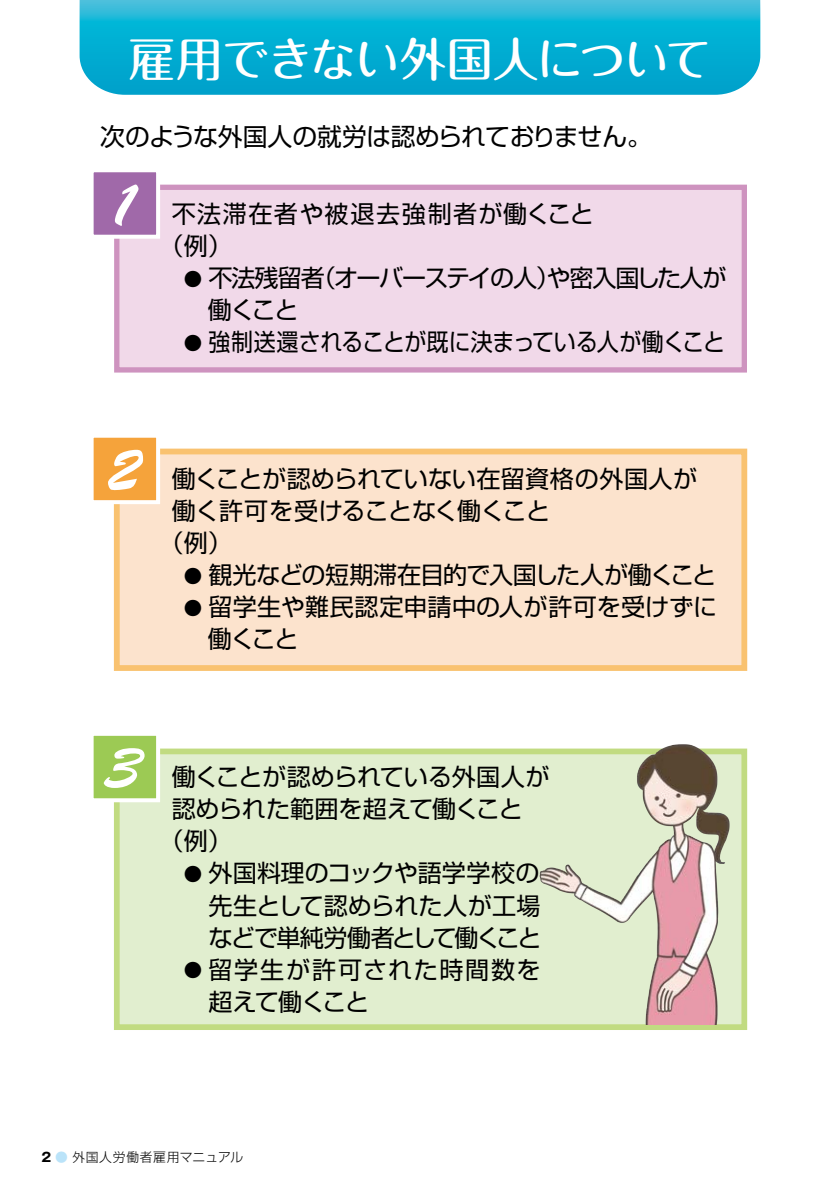
<style>
.page{position:relative;width:840px;height:1191px;background:#fff}
.page>*{position:absolute;margin:0;border:0;box-sizing:border-box;transform-origin:0 0}
.t1{font:61px "Brush Script Std";color:#fff}
.t2{font:500 46.8px "Maru Fo Pro";letter-spacing:-.045em;color:#fff}
.t3{font:24.8px "Shin Go Pro";letter-spacing:-.02em;color:#000}
.t4{font:24px/32px "Shin Go Pro";letter-spacing:-.01em;color:#000}
.t5{font:24px/32px "Shin Go Pro";letter-spacing:.055em;color:#000}
.t6{font:24px/32px "Shin Go Pro";letter-spacing:-.055em;color:#000}
.t7{font:24px "Shin Go Pro";letter-spacing:-.01em;color:#000;scale:.91 1}
.t8{font:24px "Shin Go Pro";letter-spacing:-.03em;color:#000}
.t9{font:300 12.8px "Shin Go Pro";letter-spacing:.04em;color:#000}
.s1{font-size:18.4px}
.s2{font-family:"Gothic MB101 Pro";font-weight:700}
.s3{color:#bae3f9}
</style>
<div class="page">
<svg style="left:79px;top:0;width:680px;height:95px;background:#10b0d3"></svg>
<div style="left:117px;top:187px;width:626px;height:183px;background:#f1d9e9"></div>
<div style="left:114px;top:185px;width:632px;height:187px;border:5px solid #ce93bf"></div>
<div style="left:92px;top:170px;width:66px;height:67px;background:#a069a9"></div>
<div style="left:90px;top:168px;width:70px;height:71px;border:4px solid #fff"></div>
<div style="left:117px;top:451px;width:626px;height:217px;background:#fce3cd"></div>
<div style="left:114px;top:448px;width:632px;height:223px;border:6px solid #f9c270"></div>
<div style="left:92px;top:436px;width:66px;height:66px;background:#f5a33b"></div>
<div style="left:90px;top:434px;width:70px;height:70px;border:4px solid #fff"></div>
<div style="left:117px;top:751px;width:626px;height:276px;background:#e1eecf"></div>
<div style="left:114px;top:748px;width:632px;height:282px;border:6px solid #c1db81"></div>
<div style="left:92px;top:734px;width:66px;height:66px;background:#9cca54"></div>
<div style="left:90px;top:732px;width:70px;height:70px;border:4px solid #fff"></div>
<img style="left:526px;top:744px;width:211px;height:280px">
<h2 class="t2" style="left:128px;top:22px;width:584px">雇用できない外国人について</h2>
<p class="t3" style="left:100px;top:117px;width:553px">次のような外国人の就労は認められておりません。</p>
<h1 class="t1" style="left:106px;top:170px;width:36px">1</h1>
<p class="t5" style="left:159px;top:195px;width:435px;text-indent:12px">不法滞在者や被退去強制者が働くこと（例）</p>
<p class="t6" style="left:207px;top:259px;width:520px;text-indent:-24px"><span class="s1">●</span> 不法残留者（オーバーステイの人）や密入国した人が働くこと</p>
<p class="t7" style="left:184px;top:322px;width:595px"><span class="s1">●</span> 強制送還されることが既に決まっている人が働くこと</p>
<h1 class="t1" style="left:106px;top:435px;width:36px">2</h1>
<p class="t4" style="left:172px;top:460px;width:527px">働くことが認められていない在留資格の外国人が</p>
<p class="t4" style="left:172px;top:492px;width:380px">働く許可を受けることなく働くこと</p>
<p class="t4" style="left:159px;top:524px;width:74px">（例）</p>
<p class="t8" style="left:184px;top:555px;width:533px"><span class="s1">●</span> 観光などの短期滞在目的で入国した人が働くこと</p>
<p class="t4" style="left:207px;top:588px;width:511px;text-indent:-24px"><span class="s1">●</span> 留学生や難民認定申請中の人が許可を受けずに働くこと</p>
<h1 class="t1" style="left:106px;top:733px;width:36px">3</h1>
<p class="t4" style="left:172px;top:758px;width:379px">働くことが認められている外国人が</p>
<p class="t4" style="left:172px;top:790px;width:352px">認められた範囲を超えて働くこと</p>
<p class="t4" style="left:159px;top:822px;width:74px">（例）</p>
<p class="t4" style="left:208px;top:854px;width:334px;text-align:justify;text-indent:-24px"><span class="s1">●</span> 外国料理のコックや語学学校の先生として認められた人が工場などで単純労働者として働くこと</p>
<p class="t5" style="left:208px;top:950px;width:333px;text-indent:-24px"><span class="s1">●</span> 留学生が許可された時間数を超えて働くこと</p>
<p class="t9" style="left:29px;top:1146px;width:216px"><span class="s2">　2</span> <span class="s3">●</span> 外国人労働者雇用マニュアル</p>
</div>
